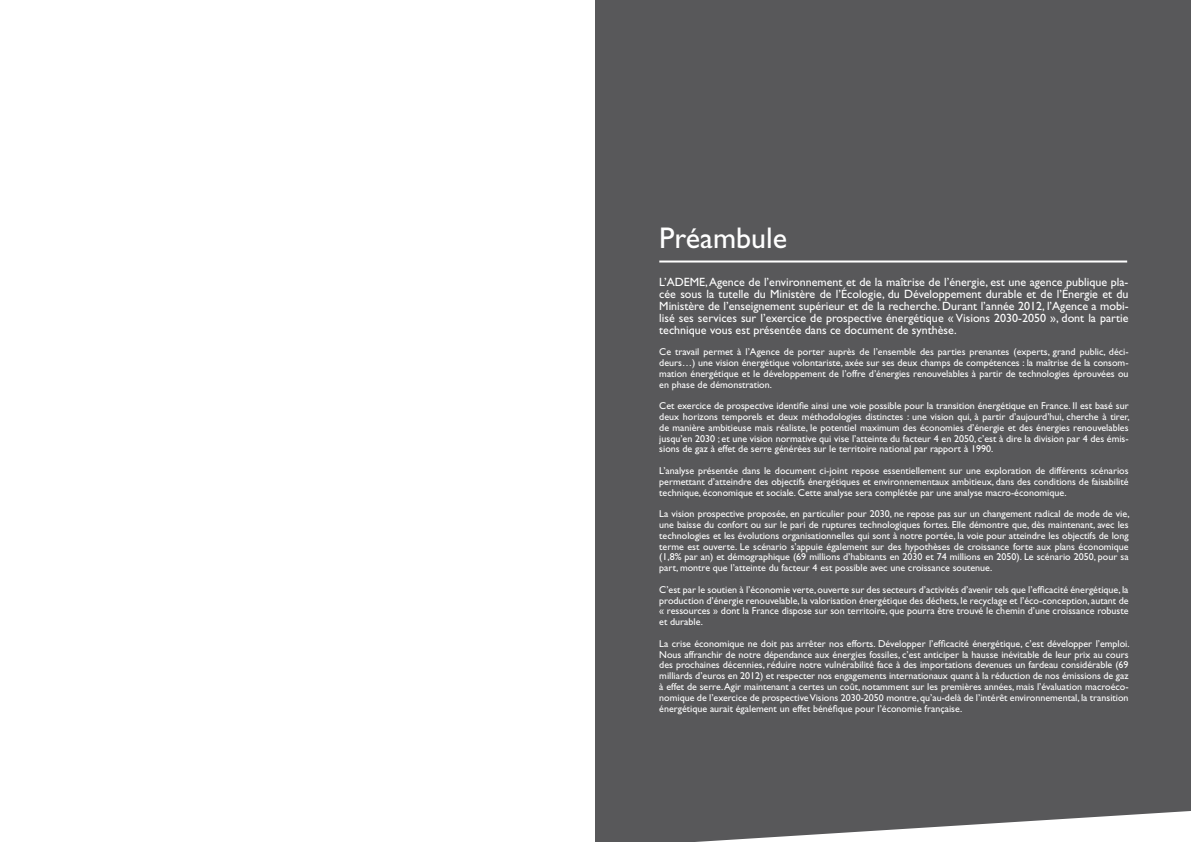
<style>
.page{position:relative;width:1191px;height:842px;background:#fff}
.page>*{position:absolute;margin:0;border:0;box-sizing:border-box;transform-origin:0 0}
.t1{font:30px "Gill Sans Std";color:#fff}
.t2{font:12px/12px "Gill Sans Std";color:#fff;text-align:justify}
.t3{font:10px/10.8px "Gill Sans Std";color:#fff;text-align:justify}
</style>
<div class="page">
<div style="left:595px;top:0;width:596px;height:842px;background:#58585a"></div>
<svg style="left:696px;top:811px;width:495px;height:31px"></svg>
<hr style="left:659px;top:260px;width:468px;height:2px;background:#fff">
<h1 class="t1" style="left:659px;top:221px;width:129px">Préambule</h1>
<p class="t2" style="left:659px;top:276px;width:17px">L’ADEME</p>
<p class="t2" style="left:659px;top:276px;width:471px;text-indent:46px">, Agence de l’environnement et de la maîtrise de l’énergie, est une agence publique pla&shy;cée sous la tutelle du Ministère de l’Écologie, du Développement durable et de l’Énergie et du Ministère de l’enseignement supérieur et de la recherche. Durant l’année 2012, l’Agence a mobi&shy;lisé ses services sur l’exercice de prospective énergétique « Visions 2030-2050 », dont la partie technique vous est présentée dans ce document de synthèse.</p>
<p class="t3" style="left:659px;top:346px;width:471px">Ce travail permet à l’Agence de porter auprès de l’ensemble des parties prenantes (experts, grand public, déci&shy;deurs…) une vision énergétique volontariste, axée sur ses deux champs de compétences : la maîtrise de la consom&shy;mation énergétique et le développement de l’offre d’énergies renouvelables à partir de technologies éprouvées ou en phase de démonstration.</p>
<p class="t3" style="left:659px;top:400px;width:472px">Cet exercice de prospective identifie ainsi une voie possible pour la transition énergétique en France. Il est basé sur deux horizons temporels et deux méthodologies distinctes : une vision qui, à partir d’aujourd’hui, cherche à tirer, de manière ambitieuse mais réaliste, le potentiel maximum des économies d’énergie et des énergies renouvelables jusqu’en 2030 ; et une vision normative qui vise l’atteinte du facteur 4 en 2050, c’est à dire la division par 4 des émis&shy;sions de gaz à effet de serre générées sur le territoire national par rapport à 1990.</p>
<p class="t3" style="left:659px;top:465px;width:471px">L’analyse présentée dans le document ci-joint repose essentiellement sur une exploration de différents scénarios permettant d’atteindre des objectifs énergétiques et environnementaux ambitieux, dans des conditions de faisabilité technique, économique et sociale. Cette analyse sera complétée par une analyse macro-économique.</p>
<p class="t3" style="left:659px;top:508px;width:472px">La vision prospective proposée, en particulier pour 2030, ne repose pas sur un changement radical de mode de vie, une baisse du confort ou sur le pari de ruptures technologiques fortes. Elle démontre que, dès maintenant, avec les technologies et les évolutions organisationnelles qui sont à notre portée, la voie pour atteindre les objectifs de long terme est ouverte. Le scénario s’appuie également sur des hypothèses de croissance forte aux plans économique (1,8% par an) et démographique (69 millions d’habitants en 2030 et 74 millions en 2050). Le scénario 2050, pour sa part, montre que l’atteinte du facteur 4 est possible avec une croissance soutenue.</p>
<p class="t3" style="left:659px;top:584px;width:471px">C’est par le soutien à l’économie verte, ouverte sur des secteurs d’activités d’avenir tels que l’efficacité énergétique, la production d’énergie renouvelable, la valorisation énergétique des déchets, le recyclage et l’éco-conception, autant de « ressources » dont la France dispose sur son territoire, que pourra être trouvé le chemin d’une croissance robuste et durable.</p>
<p class="t3" style="left:659px;top:638px;width:472px">La crise économique ne doit pas arrêter nos efforts. Développer l’efficacité énergétique, c’est développer l’emploi.<br>Nous affranchir de notre dépendance aux énergies fossiles, c’est anticiper la hausse inévitable de leur prix au cours des prochaines décennies, réduire notre vulnérabilité face à des importations devenues un fardeau considérable (69 milliards d’euros en 2012) et respecter nos engagements internationaux quant à la réduction de nos émissions de gaz à effet de serre. Agir maintenant a certes un coût, notamment sur les premières années, mais l’évaluation macroéco&shy;nomique de l’exercice de prospective Visions 2030-2050 montre, qu’au-delà de l’intérêt environnemental, la transition énergétique aurait également un effet bénéfique pour l’économie française.</p>
</div>
